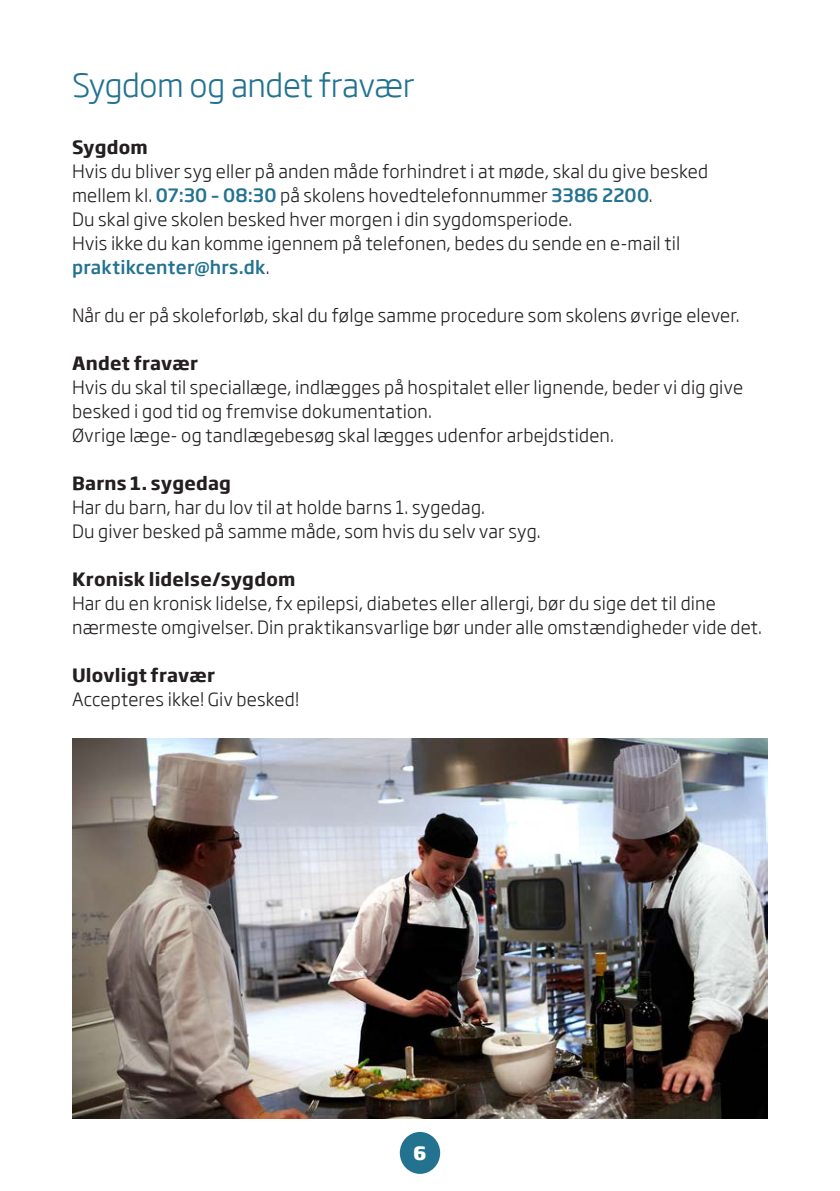
<style>
.page{position:relative;width:840px;height:1191px;background:#fff}
.page>*{position:absolute;margin:0;border:0;box-sizing:border-box;transform-origin:0 0}
.t1{font:300 32px "Soho Gothic Std";letter-spacing:-.015em;color:#237390}
.t2{font:300 18px/24px "Soho Gothic Std";letter-spacing:.01em;color:#231f20}
.t3{font:700 18px "Soho Gothic Std";letter-spacing:.01em;color:#231f20}
.t4{font:500 18px "Soho Gothic Std";letter-spacing:.01em;color:#237390}
.t5{font:800 18px "Soho Gothic Std";color:#fff}
.s1{font-weight:500;color:#237390}
.s2{font-weight:300;color:#231f20}
</style>
<div class="page">
<div style="left:399px;top:1132px;width:41px;height:41px;background:#237390;border-radius:50%"></div>
<img style="left:72px;top:738px;width:695px;height:381px">
<p class="t1" style="left:72px;top:65px;width:343px">Sygdom og andet fravær</p>
<p class="t3" style="left:72px;top:136px;width:77px">Sygdom</p>
<p class="t2" style="left:72px;top:160px;width:637px">Hvis du bliver syg eller på anden måde forhindret i at møde, skal du give besked mellem kl. <span class="s1">07:30 – 08:30</span> på skolens hovedtelefonnummer <span class="s1">3386 2200</span>.</p>
<p class="t2" style="left:72px;top:208px;width:501px">Du skal give skolen besked hver morgen i din sygdomsperiode.</p>
<p class="t2" style="left:72px;top:232px;width:609px">Hvis ikke du kan komme igennem på telefonen, bedes du sende en e-mail til</p>
<p class="t4" style="left:72px;top:256px;width:199px">praktikcenter@hrs.dk<span class="s2">.</span></p>
<p class="t2" style="left:72px;top:304px;width:668px">Når du er på skoleforløb, skal du følge samme procedure som skolens øvrige elever.</p>
<p class="t3" style="left:72px;top:352px;width:127px">Andet fravær</p>
<p class="t2" style="left:72px;top:376px;width:672px">Hvis du skal til speciallæge, indlægges på hospitalet eller lignende, beder vi dig give besked i god tid og fremvise dokumentation.</p>
<p class="t2" style="left:72px;top:424px;width:543px">Øvrige læge- og tandlægebesøg skal lægges udenfor arbejdstiden.</p>
<p class="t3" style="left:72px;top:472px;width:160px">Barns 1. sygedag</p>
<p class="t2" style="left:72px;top:496px;width:414px">Har du barn, har du lov til at holde barns 1. sygedag.</p>
<p class="t2" style="left:72px;top:520px;width:470px">Du giver besked på samme måde, som hvis du selv var syg.</p>
<p class="t3" style="left:72px;top:568px;width:225px">Kronisk lidelse/sygdom</p>
<p class="t2" style="left:72px;top:592px;width:691px">Har du en kronisk lidelse, fx epilepsi, diabetes eller allergi, bør du sige det til dine nærmeste omgivelser. Din praktikansvarlige bør under alle omstændigheder vide det.</p>
<p class="t3" style="left:72px;top:664px;width:144px">Ulovligt fravær</p>
<p class="t2" style="left:72px;top:688px;width:228px">Accepteres ikke! Giv besked!</p>
<p class="t5" style="left:413px;top:1141px;width:14px">6</p>
</div>
